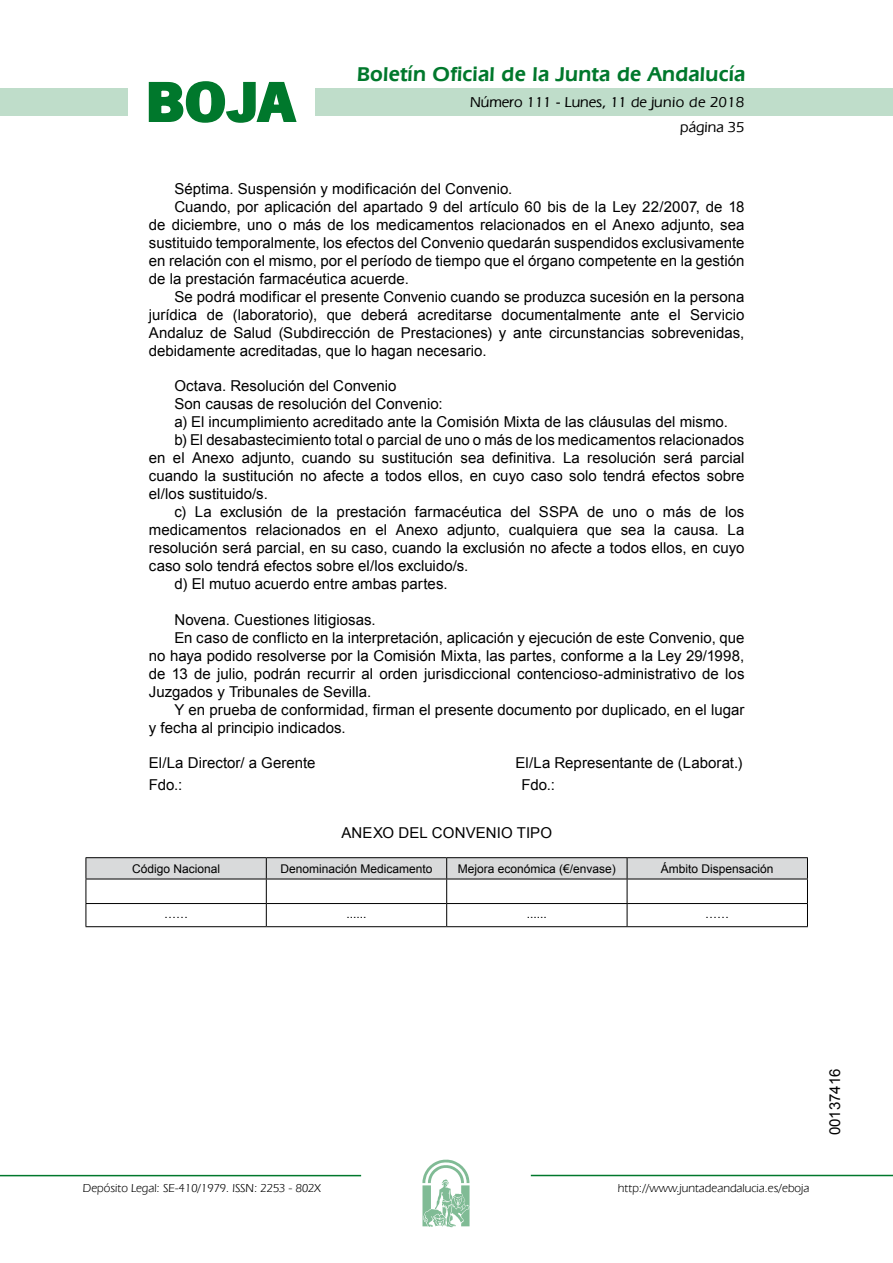
<style>
.page{position:relative;width:893px;height:1263px;background:#fff}
.page>*{position:absolute;margin:0;border:0;box-sizing:border-box;transform-origin:0 0}
.t1{font:700 57.75px "News Got T";color:#00782c;scale:1.14 1}
.t2{font:600 21px "Eras IT Cby BT";letter-spacing:.01em;color:#00782c}
.t3{font:15px "Arial";color:#000}
.t4{font:500 15px/24.5px "Eras IT Cby BT";color:#000;text-align:right}
.t5{font:12px "Arial";color:#000}
.t6{font:12px "Eras IT Cby BT";color:#000}
</style>
<div class="page">
<div style="left:315px;top:88px;width:577px;height:28px;background:#bfddca"></div>
<div style="left:0;top:88px;width:128px;height:28px;background:#bfddca"></div>
<hr style="left:0;top:1175px;width:361px;height:1px;background:#00782c">
<svg style="left:422px;top:1159px;width:47px;height:68px"></svg>
<hr style="left:531px;top:1175px;width:361px;height:1px;background:#00782c">
<svg style="left:148px;top:81px;width:149px;height:42px"></svg>
<hr style="left:86px;top:857px;width:180px;height:1px;background:#000">
<hr style="left:266px;top:857px;width:180px;height:1px;background:#000">
<hr style="left:446px;top:857px;width:181px;height:1px;background:#000">
<hr style="left:627px;top:857px;width:180px;height:1px;background:#000">
<svg style="left:86px;top:858px;width:722px;height:68px"></svg>
<hr style="left:86px;top:926px;width:180px;height:1px;background:#000">
<hr style="left:266px;top:926px;width:180px;height:1px;background:#000">
<hr style="left:446px;top:926px;width:181px;height:1px;background:#000">
<hr style="left:627px;top:926px;width:180px;height:1px;background:#000">
<h1 class="t1" style="left:145px;top:68px;width:133px">BOJA</h1>
<h2 class="t2" style="left:357px;top:62px;width:390px">Boletín Oficial de la Junta de Andalucía</h2>
<p class="t4" style="left:470px;top:90px;width:276px">Número 111 - Lunes, 11 de junio de 2018 página 35</p>
<p class="t3" style="left:174px;top:179px;width:339px">Séptima. Suspensión y modificación del Convenio.</p>
<p class="t3" style="left:174px;top:197px;width:571px">Cuando, por aplicación del apartado 9 del artículo 60 bis de la Ley 22/2007, de 18</p>
<p class="t3" style="left:149px;top:215px;width:597px">de diciembre, uno o más de los medicamentos relacionados en el Anexo adjunto, sea</p>
<p class="t3" style="left:149px;top:233px;width:597px">sustituido temporalmente, los efectos del Convenio quedarán suspendidos exclusivamente</p>
<p class="t3" style="left:149px;top:251px;width:597px">en relación con el mismo, por el período de tiempo que el órgano competente en la gestión</p>
<p class="t3" style="left:149px;top:269px;width:261px">de la prestación farmacéutica acuerde.</p>
<p class="t3" style="left:174px;top:287px;width:571px">Se podrá modificar el presente Convenio cuando se produzca sucesión en la persona</p>
<p class="t3" style="left:149px;top:305px;width:597px">jurídica de (laboratorio), que deberá acreditarse documentalmente ante el Servicio</p>
<p class="t3" style="left:149px;top:323px;width:597px">Andaluz de Salud (Subdirección de Prestaciones) y ante circunstancias sobrevenidas,</p>
<p class="t3" style="left:149px;top:341px;width:339px">debidamente acreditadas, que lo hagan necesario.</p>
<p class="t3" style="left:174px;top:376px;width:224px">Octava. Resolución del Convenio</p>
<p class="t3" style="left:174px;top:394px;width:269px">Son causas de resolución del Convenio:</p>
<p class="t3" style="left:174px;top:412px;width:555px">a) El incumplimiento acreditado ante la Comisión Mixta de las cláusulas del mismo.</p>
<p class="t3" style="left:174px;top:430px;width:571px">b) El desabastecimiento total o parcial de uno o más de los medicamentos relacionados</p>
<p class="t3" style="left:149px;top:448px;width:597px">en el Anexo adjunto, cuando su sustitución sea definitiva. La resolución será parcial</p>
<p class="t3" style="left:149px;top:466px;width:597px">cuando la sustitución no afecte a todos ellos, en cuyo caso solo tendrá efectos sobre</p>
<p class="t3" style="left:149px;top:484px;width:120px">el/los sustituido/s.</p>
<p class="t3" style="left:174px;top:502px;width:571px">c) La exclusión de la prestación farmacéutica del SSPA de uno o más de los</p>
<p class="t3" style="left:149px;top:520px;width:597px">medicamentos relacionados en el Anexo adjunto, cualquiera que sea la causa. La</p>
<p class="t3" style="left:149px;top:538px;width:597px">resolución será parcial, en su caso, cuando la exclusión no afecte a todos ellos, en cuyo</p>
<p class="t3" style="left:149px;top:556px;width:321px">caso solo tendrá efectos sobre el/los excluido/s.</p>
<p class="t3" style="left:174px;top:574px;width:275px">d) El mutuo acuerdo entre ambas partes.</p>
<p class="t3" style="left:174px;top:609px;width:203px">Novena. Cuestiones litigiosas.</p>
<p class="t3" style="left:174px;top:627px;width:571px">En caso de conflicto en la interpretación, aplicación y ejecución de este Convenio, que</p>
<p class="t3" style="left:149px;top:645px;width:597px">no haya podido resolverse por la Comisión Mixta, las partes, conforme a la Ley 29/1998,</p>
<p class="t3" style="left:149px;top:664px;width:597px">de 13 de julio, podrán recurrir al orden jurisdiccional contencioso-administrativo de los</p>
<p class="t3" style="left:149px;top:682px;width:224px">Juzgados y Tribunales de Sevilla.</p>
<p class="t3" style="left:174px;top:700px;width:571px">Y en prueba de conformidad, firman el presente documento por duplicado, en el lugar</p>
<p class="t3" style="left:149px;top:718px;width:198px">y fecha al principio indicados.</p>
<p class="t3" style="left:149px;top:753px;width:168px">El/La Director/ a Gerente</p>
<p class="t3" style="left:515px;top:753px;width:228px">El/La Representante de (Laborat.)</p>
<p class="t3" style="left:149px;top:775px;width:35px">Fdo.:</p>
<p class="t3" style="left:521px;top:775px;width:35px">Fdo.:</p>
<p class="t3" style="left:341px;top:823px;width:212px">ANEXO DEL CONVENIO TIPO</p>
<p class="t5" style="left:132px;top:861px;width:90px">Código Nacional</p>
<p class="t5" style="left:280px;top:861px;width:154px">Denominación Medicamento</p>
<p class="t5" style="left:458px;top:861px;width:160px">Mejora económica (€/envase)</p>
<p class="t5" style="left:661px;top:861px;width:114px">Ámbito Dispensación</p>
<p class="t5" style="left:164px;top:906px;width:25px">……</p>
<p class="t5" style="left:346px;top:906px;width:22px">......</p>
<p class="t5" style="left:527px;top:906px;width:22px">......</p>
<p class="t5" style="left:705px;top:906px;width:25px">……</p>
<p class="t6" style="left:83px;top:1181px;width:239px">Depósito Legal: SE-410/1979. ISSN: 2253 - 802X</p>
<p class="t6" style="left:618px;top:1181px;width:193px">http://www.juntadeandalucia.es/eboja</p>
<p class="t3" style="left:825px;top:1135px;width:68px;rotate:-90deg">00137416</p>
</div>
